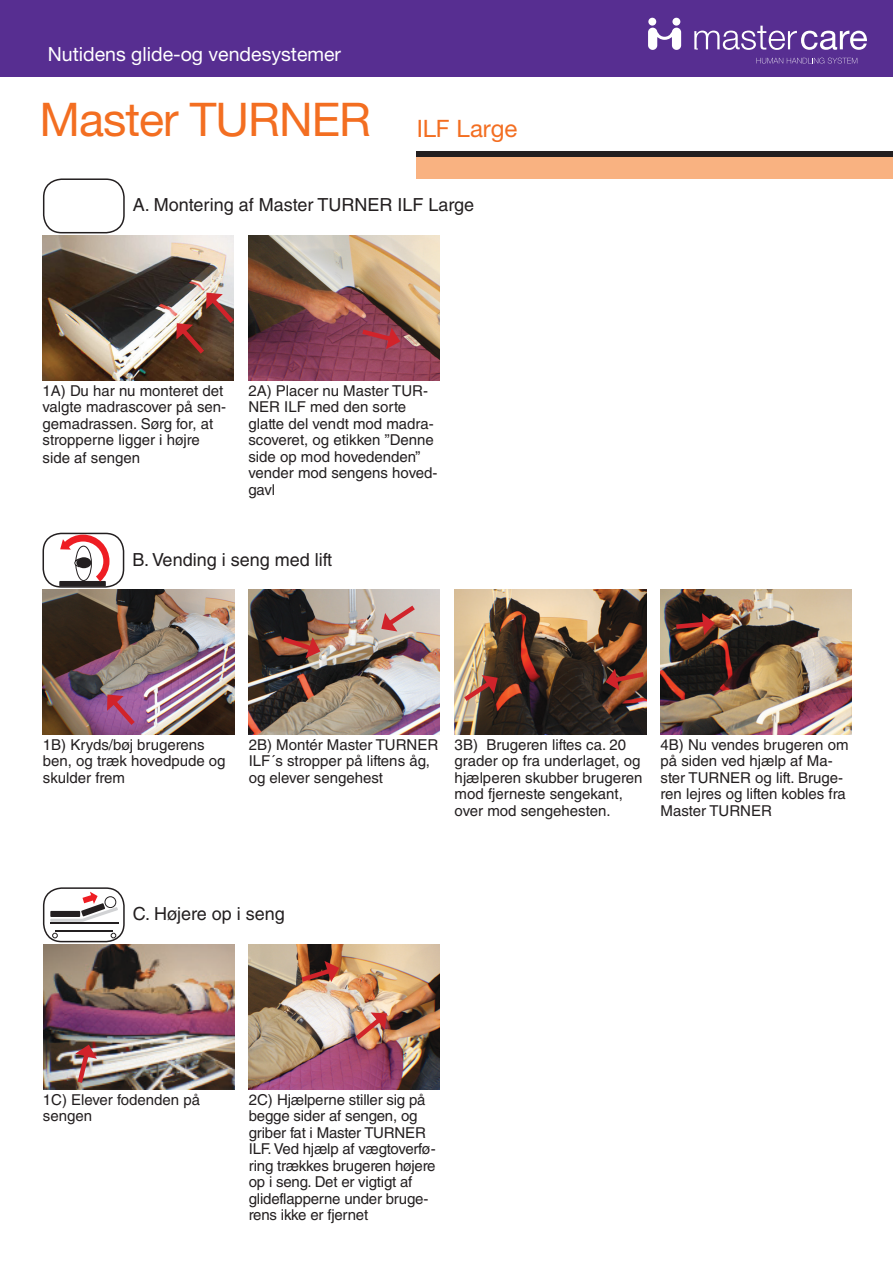
<style>
.page{position:relative;width:893px;height:1263px;background:#fff}
.page>*{position:absolute;margin:0;border:0;box-sizing:border-box;transform-origin:0 0}
.Overskrift_31_pt{font:46.5px "Helvetica Neue LT Std";letter-spacing:-.02em;color:#f36e21}
.Underoverskrift{font:24px "Helvetica Neue LT Std";letter-spacing:-.005em;color:#f36e21}
.t1{font:19.5px "Helvetica Neue LT Std";color:#fff}
.t2{font:18px "Helvetica LT Std";color:#231f20}
.t3{font:15px/16.5px "Helvetica LT Std";color:#231f20}
</style>
<div class="page">
<div style="left:417px;top:157px;width:476px;height:22px;background:#f9b281"></div>
<div style="left:0;top:0;width:893px;height:77px;background:#572e91"></div>
<div style="left:417px;top:151px;width:476px;height:6px;background:#231f20"></div>
<div style="left:43px;top:178px;width:82px;height:55px;border:2px solid #231f20;border-radius:18px"></div>
<div style="left:43px;top:533px;width:81px;height:55px;border:2px solid #231f20;border-radius:18px"></div>
<div style="left:43px;top:887px;width:82px;height:55px;border:2px solid #231f20;border-radius:18px"></div>
<svg style="left:648px;top:28px;width:33px;height:22px"></svg>
<div style="left:648px;top:18px;width:8px;height:8px;background:#fff;border-radius:50%"></div>
<div style="left:672px;top:18px;width:8px;height:8px;background:#fff;border-radius:50%"></div>
<svg style="left:694px;top:26px;width:173px;height:24px"></svg>
<svg style="left:756px;top:58px;width:101px;height:6px"></svg>
<img style="left:660px;top:590px;width:192px;height:144px">
<img style="left:248px;top:944px;width:192px;height:145px">
<img style="left:455px;top:590px;width:191px;height:144px">
<img style="left:43px;top:590px;width:191px;height:144px">
<img style="left:248px;top:236px;width:192px;height:144px">
<img style="left:43px;top:236px;width:191px;height:144px">
<img style="left:44px;top:944px;width:190px;height:145px">
<img style="left:248px;top:590px;width:192px;height:144px">
<hr style="left:56px;top:930px;width:57px;height:2px;background:#231f20">
<svg style="left:52px;top:933px;width:64px;height:5px"></svg>
<hr style="left:50px;top:922px;width:69px;height:2px;background:#231f20">
<svg style="left:50px;top:892px;width:68px;height:30px"></svg>
<div style="left:59px;top:581px;width:47px;height:5px;background:#231f20"></div>
<svg style="left:60px;top:535px;width:49px;height:47px"></svg>
<svg style="left:106px;top:694px;width:33px;height:36px"></svg>
<svg style="left:176px;top:292px;width:58px;height:66px;background:#855e52"></svg>
<svg style="left:357px;top:326px;width:43px;height:23px"></svg>
<svg style="left:381px;top:601px;width:39px;height:30px"></svg>
<svg style="left:459px;top:675px;width:39px;height:30px"></svg>
<svg style="left:605px;top:669px;width:42px;height:21px"></svg>
<svg style="left:278px;top:633px;width:42px;height:25px"></svg>
<svg style="left:74px;top:1045px;width:23px;height:43px"></svg>
<svg style="left:351px;top:1012px;width:36px;height:32px"></svg>
<svg style="left:297px;top:961px;width:42px;height:24px"></svg>
<svg style="left:671px;top:613px;width:44px;height:22px"></svg>
<h3 class="t1" style="left:48px;top:42px;width:295px">Nutidens glide-og vendesystemer</h3>
<p class="Overskrift_31_pt" style="left:39px;top:92px;width:333px">Master TURNER</p>
<p class="Underoverskrift" style="left:417px;top:114px;width:102px">ILF Large</p>
<p class="t2" style="left:133px;top:195px;width:343px">A. Montering af Master TURNER ILF Large</p>
<p class="t3" style="left:43px;top:382px;width:185px">1A) Du har nu monteret det valgte madrascover på sen&shy;gemadrassen. Sørg for, at stropperne ligger i højre</p>
<p class="t3" style="left:43px;top:450px;width:99px">side af sengen</p>
<p class="t3" style="left:248px;top:382px;width:191px">2A) Placer nu Master TUR-<br>NER ILF med den sorte glatte del vendt mod madra&shy;scoveret, og etikken ”Denne side op mod hovedenden” vender mod sengens hoved&shy;gavl</p>
<p class="t2" style="left:132px;top:549px;width:201px">B. Vending i seng med lift</p>
<p class="t3" style="left:43px;top:736px;width:184px">1B) Kryds/bøj brugerens ben, og træk hovedpude og skulder frem</p>
<p class="t3" style="left:249px;top:736px;width:191px">2B) Montér Master TURNER<br>ILF´s stropper på liftens åg, og elever sengehest</p>
<p class="t3" style="left:455px;top:736px;width:189px">3B) Brugeren liftes ca. 20 grader op fra underlaget, og hjælperen skubber brugeren mod fjerneste sengekant, over mod sengehesten.</p>
<p class="t3" style="left:660px;top:736px;width:189px">4B) Nu vendes brugeren om på siden ved hjælp af Ma&shy;ster TURNER og lift. Bruge&shy;ren lejres og liften kobles fra<br>Master TURNER</p>
<p class="t2" style="left:133px;top:903px;width:154px">C. Højere op i seng</p>
<p class="t3" style="left:43px;top:1091px;width:159px">1C) Elever fodenden på sengen</p>
<p class="t3" style="left:249px;top:1091px;width:188px">2C) Hjælperne stiller sig på begge sider af sengen, og griber fat i Master TURNER<br>ILF. Ved hjælp af vægtoverfø&shy;ring trækkes brugeren højere op i seng. Det er vigtigt af glideflapperne under bruge&shy;rens ikke er fjernet</p>
</div>
